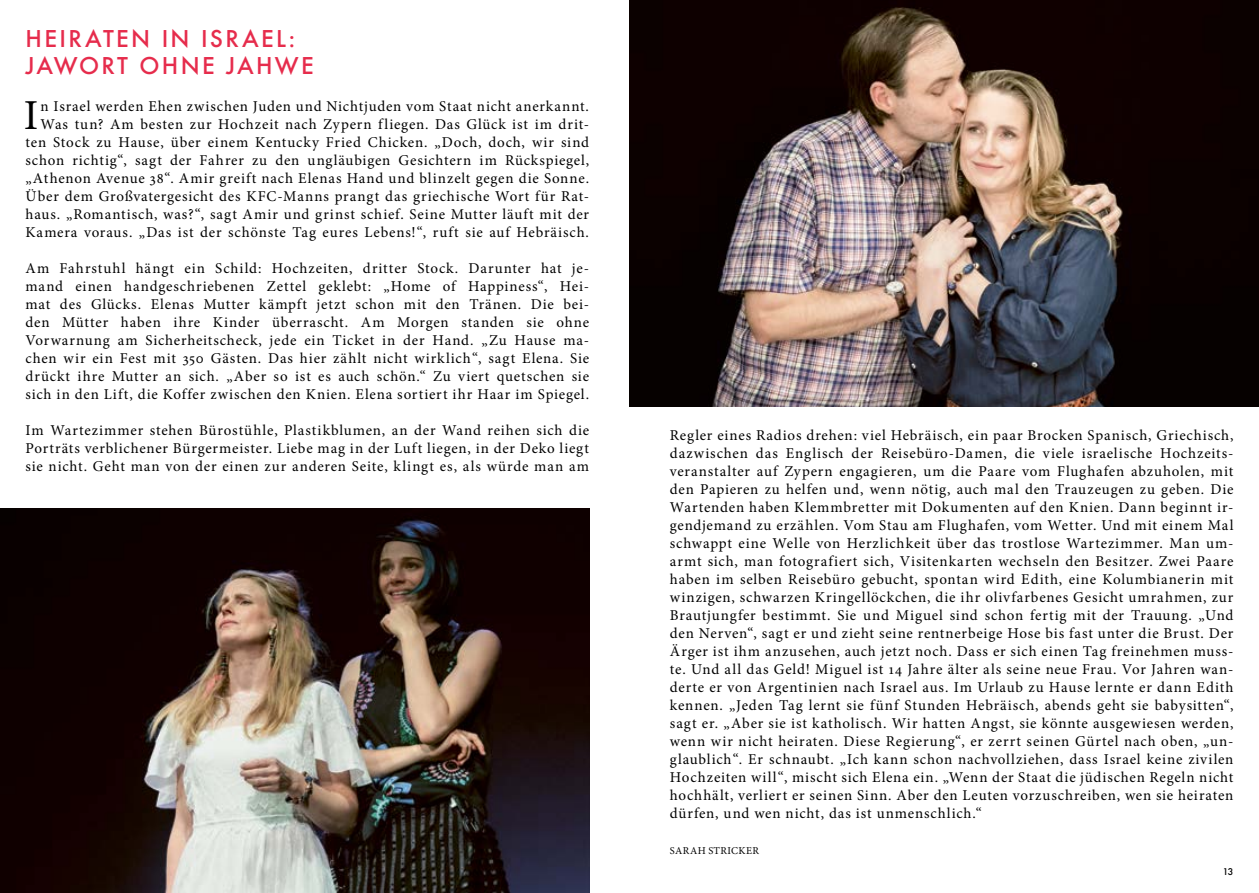
<style>
.page{position:relative;width:1259px;height:893px;background:#fff}
.page>*{position:absolute;margin:0;border:0;box-sizing:border-box;transform-origin:0 0}
.t1{font:42.75px "Minion Pro";color:#000}
.t2{font:500 22.5px/27px "Futura";letter-spacing:.105em;color:#e62c4c}
.t3{font:15px/18px "Minion Pro";letter-spacing:.055em;color:#000;text-align:justify}
.t4{font:10.5px "Minion Pro";letter-spacing:.035em;color:#000}
.t5{font:500 9px "Futura";color:#000}
</style>
<div class="page">
<img style="left:629px;top:0;width:630px;height:406px">
<img style="left:0;top:508px;width:589px;height:385px">
<h2 class="t2" style="left:26px;top:25px;width:290px">HEIRATEN IN ISRAEL:<br>JAWORT OHNE JAHWE</h2>
<p class="t3" style="left:26px;top:97px;width:565px;text-align:right">n Israel werden Ehen zwischen Juden und Nichtjuden vom Staat nicht anerkannt.<br>Was tun? Am besten zur Hochzeit nach Zypern fliegen. Das Glück ist im drit&shy;ten Stock zu Hause, über einem Kentucky Fried Chicken. „Doch, doch, wir sind schon richtig“, sagt der Fahrer zu den ungläubigen Gesichtern im Rückspiegel, „Athenon Avenue 38“. Amir greift nach Elenas Hand und blinzelt gegen die Sonne.<br>Über dem Großvatergesicht des KFC-Manns prangt das griechische Wort für Rat&shy;haus. „Romantisch, was?“, sagt Amir und grinst schief. Seine Mutter läuft mit der Kamera voraus. „Das ist der schönste Tag eures Lebens!“, ruft sie auf Hebräisch.</p>
<p class="t3" style="left:26px;top:259px;width:565px">Am Fahrstuhl hängt ein Schild: Hochzeiten, dritter Stock. Darunter hat je&shy;mand einen handgeschriebenen Zettel geklebt: „Home of Happiness“, Hei&shy;mat des Glücks. Elenas Mutter kämpft jetzt schon mit den Tränen. Die bei&shy;den Mütter haben ihre Kinder überrascht. Am Morgen standen sie ohne Vorwarnung am Sicherheitscheck, jede ein Ticket in der Hand. „Zu Hause ma&shy;chen wir ein Fest mit 350 Gästen. Das hier zählt nicht wirklich“, sagt Elena. Sie drückt ihre Mutter an sich. „Aber so ist es auch schön.“ Zu viert quetschen sie sich in den Lift, die Koffer zwischen den Knien. Elena sortiert ihr Haar im Spiegel.</p>
<p class="t3" style="left:26px;top:421px;width:565px">Im Wartezimmer stehen Bürostühle, Plastikblumen, an der Wand reihen sich die Porträts verblichener Bürgermeister. Liebe mag in der Luft liegen, in der Deko liegt sie nicht. Geht man von der einen zur anderen Seite, klingt es, als würde man am</p>
<h1 class="t1" style="left:24px;top:87px;width:16px">I</h1>
<p class="t3" style="left:670px;top:426px;width:565px">Regler eines Radios drehen: viel Hebräisch, ein paar Brocken Spanisch, Griechisch, dazwischen das Englisch der Reisebüro-Damen, die viele israelische Hochzeits&shy;veranstalter auf Zypern engagieren, um die Paare vom Flughafen abzuholen, mit den Papieren zu helfen und, wenn nötig, auch mal den Trauzeugen zu geben. Die Wartenden haben Klemmbretter mit Dokumenten auf den Knien. Dann beginnt ir&shy;gendjemand zu erzählen. Vom Stau am Flughafen, vom Wetter. Und mit einem Mal schwappt eine Welle von Herzlichkeit über das trostlose Wartezimmer. Man um&shy;armt sich, man fotografiert sich, Visitenkarten wechseln den Besitzer. Zwei Paare haben im selben Reisebüro gebucht, spontan wird Edith, eine Kolumbianerin mit winzigen, schwarzen Kringellöckchen, die ihr olivfarbenes Gesicht umrahmen, zur Brautjungfer bestimmt. Sie und Miguel sind schon fertig mit der Trauung. „Und den Nerven“, sagt er und zieht seine rentnerbeige Hose bis fast unter die Brust. Der Ärger ist ihm anzusehen, auch jetzt noch. Dass er sich einen Tag freinehmen muss&shy;te. Und all das Geld! Miguel ist 14 Jahre älter als seine neue Frau. Vor Jahren wan&shy;derte er von Argentinien nach Israel aus. Im Urlaub zu Hause lernte er dann Edith kennen. „Jeden Tag lernt sie fünf Stunden Hebräisch, abends geht sie babysitten“, sagt er. „Aber sie ist katholisch. Wir hatten Angst, sie könnte ausgewiesen werden, wenn wir nicht heiraten. Diese Regierung“, er zerrt seinen Gürtel nach oben, „un&shy;glaublich“. Er schnaubt. „Ich kann schon nachvollziehen, dass Israel keine zivilen Hochzeiten will“, mischt sich Elena ein. „Wenn der Staat die jüdischen Regeln nicht hochhält, verliert er seinen Sinn. Aber den Leuten vorzuschreiben, wen sie heiraten dürfen, und wen nicht, das ist unmenschlich.“</p>
<p class="t4" style="left:670px;top:844px;width:91px">SARAH STRICKER</p>
<p class="t5" style="left:1222px;top:865px;width:12px">13</p>
</div>
